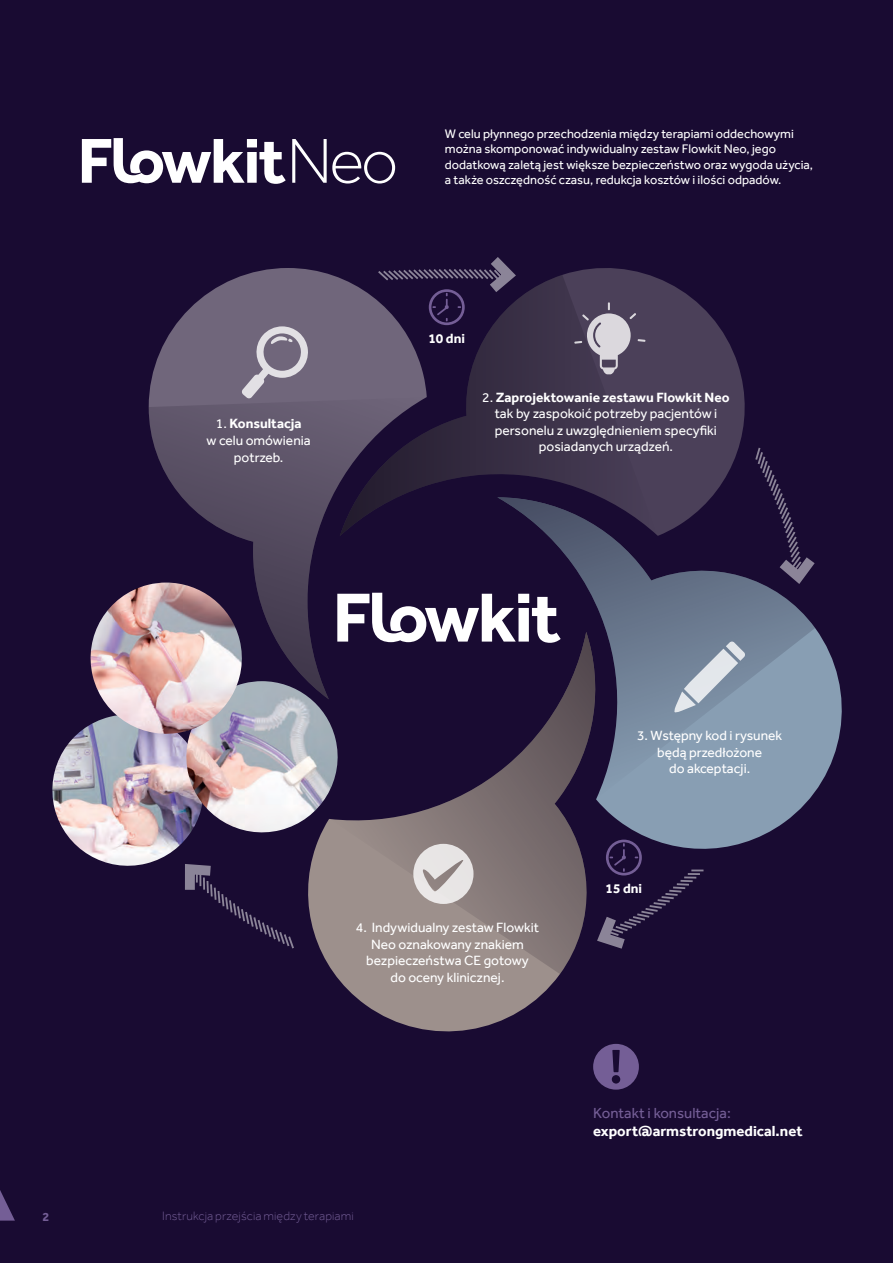
<style>
.page{position:relative;width:893px;height:1263px;background:#190b32}
.page>*{position:absolute;margin:0;border:0;box-sizing:border-box;transform-origin:0 0}
.t1{font:700 15px "Effra";color:#fff}
.t2{font:15px "Effra";color:#745e96}
.t3{font:13.8px/16.5px "Effra";color:#fff;text-align:center}
.t4{font:700 13.8px "Effra";color:#fff}
.t5{font:12.75px/15.3px "Effra";color:#fff}
.t6{font:700 12.6px "Effra";color:#745e96}
.t7{font:300 12.45px "Effra";letter-spacing:.005em;color:#745e96}
.s1{font-weight:700}
</style>
<div class="page">
<svg style="left:0;top:1190px;width:15px;height:30px"></svg>
<svg style="left:82px;top:138px;width:204px;height:46px"></svg>
<svg style="left:292px;top:139px;width:103px;height:45px"></svg>
<svg style="left:593px;top:1044px;width:46px;height:46px"></svg>
<svg style="left:149px;top:268px;width:191px;height:129px;fill:#70667b"></svg>
<svg style="left:308px;top:840px;width:296px;height:210px"></svg>
<svg style="left:597px;top:628px;width:245px;height:221px;fill:#889eb3"></svg>
<svg style="left:563px;top:268px;width:182px;height:229px;fill:#4b4059"></svg>
<svg style="left:329px;top:773px;width:268px;height:201px"></svg>
<svg style="left:340px;top:275px;width:318px;height:222px"></svg>
<svg style="left:149px;top:397px;width:278px;height:284px"></svg>
<svg style="left:497px;top:497px;width:318px;height:302px"></svg>
<svg style="left:337px;top:593px;width:224px;height:50px"></svg>
<svg style="left:754px;top:447px;width:61px;height:144px"></svg>
<svg style="left:185px;top:865px;width:109px;height:84px"></svg>
<svg style="left:376px;top:257px;width:147px;height:68px"></svg>
<svg style="left:590px;top:840px;width:115px;height:116px"></svg>
<svg style="left:241px;top:326px;width:67px;height:73px;background:#908898"></svg>
<svg style="left:574px;top:302px;width:71px;height:72px;background:#787082"></svg>
<svg style="left:674px;top:641px;width:71px;height:72px;background:#98a6b6"></svg>
<svg style="left:413px;top:844px;width:60px;height:60px;background:#ccc6c5"></svg>
<img style="left:52px;top:729px;width:157px;height:139px">
<img style="left:179px;top:681px;width:166px;height:159px">
<img style="left:83px;top:582px;width:167px;height:160px">
<p class="t5" style="left:445px;top:126px;width:370px">W celu płynnego przechodzenia między terapiami oddechowymi można skomponować indywidualny zestaw Flowkit Neo, jego dodatkową zaletą jest większe bezpieczeństwo oraz wygoda użycia, a także oszczędność czasu, redukcja kosztów i ilości odpadów.</p>
<p class="t3" style="left:207px;top:415px;width:106px">1. <span class="s1">Konsultacja<br></span>w celu omówienia potrzeb.</p>
<p class="t4" style="left:428px;top:330px;width:38px">10 dni</p>
<p class="t3" style="left:482px;top:388px;width:249px">2. <span class="s1">Zaprojektowanie zestawu Flowkit Neo </span>tak by zaspokoić potrzeby pacjentów i personelu z uwzględnieniem specyfiki posiadanych urządzeń.</p>
<p class="t3" style="left:356px;top:919px;width:185px">4. Indywidualny zestaw Flowkit<br>Neo oznakowany znakiem bezpieczeństwa CE gotowy<br>do oceny klinicznej.</p>
<p class="t3" style="left:637px;top:727px;width:147px">3. Wstępny kod i rysunek będą przedłożone<br>do akceptacji.</p>
<p class="t4" style="left:606px;top:880px;width:38px">15 dni</p>
<p class="t2" style="left:593px;top:1104px;width:139px">Kontakt i konsultacja:</p>
<p class="t1" style="left:593px;top:1122px;width:211px">export@armstrongmedical.net</p>
<p class="t6" style="left:43px;top:1209px;width:8px">2</p>
<p class="t7" style="left:162px;top:1208px;width:193px">Instrukcja przejścia między terapiami</p>
</div>
